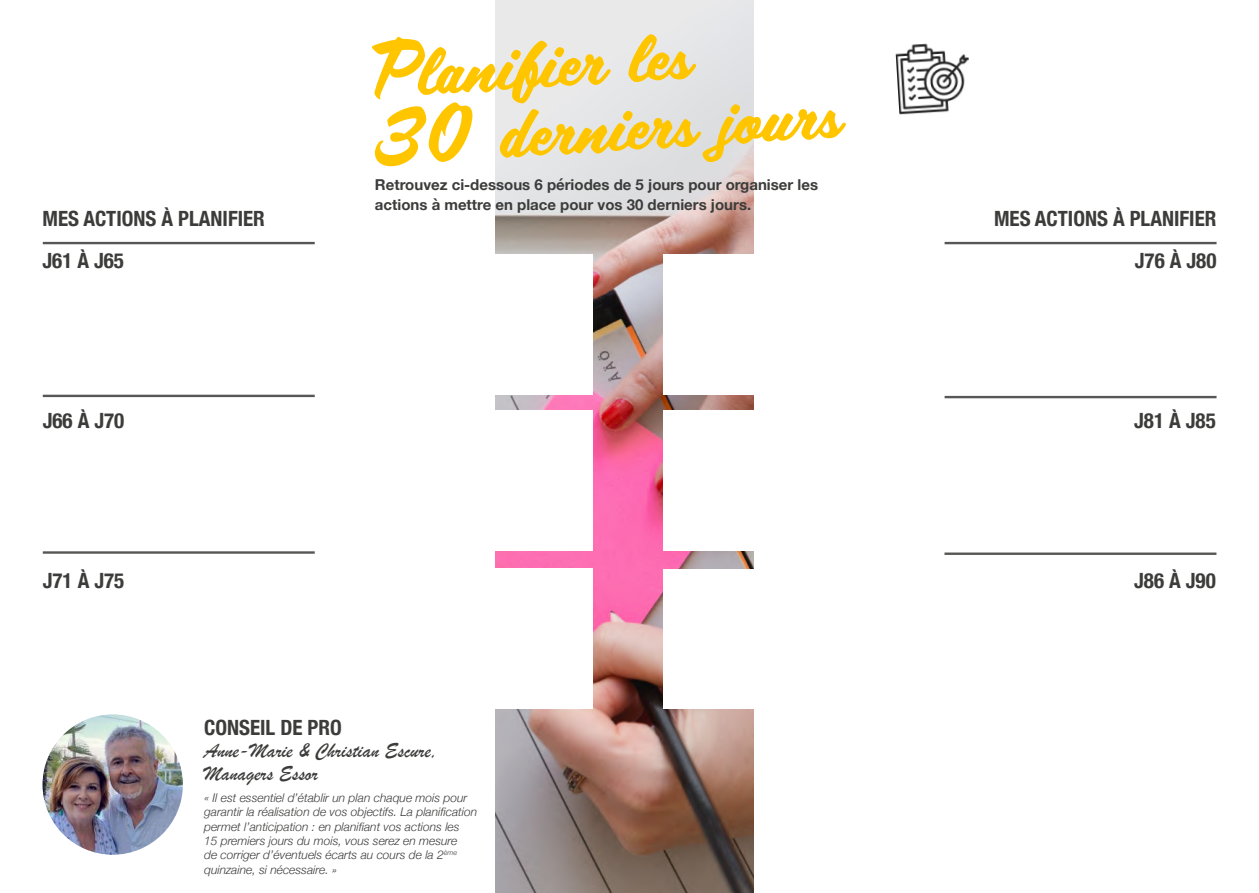
<style>
.page{position:relative;width:1259px;height:893px;background:#fff}
.page>*{position:absolute;margin:0;border:0;box-sizing:border-box;transform-origin:0 0}
.t1{font:69.9px/67.1px "Scriptorama Tradeshow JF";color:#ffc600}
.t2{font:700 condensed 21px "Helvetica Neue";color:#3c3c3b}
.t3{font:21px/22.5px "Brush Script";color:#3c3c3b}
.t4{font:700 15px/19.8px "Helvetica Neue";color:#3c3c3b}
.t5{font:italic 300 12px/14.4px "Helvetica Neue";color:#3c3c3b}
</style>
<div class="page">
<img style="left:495px;top:0;width:259px;height:893px">
<img style="left:43px;top:714px;width:140px;height:141px;border-radius:70px">
<div style="left:315px;top:254px;width:277px;height:141px;background:#fff"></div>
<div style="left:315px;top:410px;width:277px;height:141px;background:#fff"></div>
<div style="left:315px;top:568px;width:277px;height:141px;background:#fff"></div>
<hr style="left:43px;top:242px;width:272px;height:2px;background:#575756">
<hr style="left:43px;top:395px;width:272px;height:2px;background:#575756">
<hr style="left:43px;top:551px;width:272px;height:3px;background:#575756">
<hr style="left:944px;top:242px;width:272px;height:2px;background:#575756">
<div style="left:663px;top:254px;width:558px;height:141px;background:#fff"></div>
<div style="left:663px;top:410px;width:558px;height:141px;background:#fff"></div>
<div style="left:663px;top:569px;width:558px;height:140px;background:#fff"></div>
<hr style="left:944px;top:396px;width:272px;height:2px;background:#575756">
<hr style="left:944px;top:552px;width:272px;height:3px;background:#575756">
<img style="left:895px;top:43px;width:74px;height:72px">
<h2 class="t2" style="left:43px;top:201px;width:224px">MES ACTIONS À PLANIFIER</h2>
<h2 class="t2" style="left:43px;top:243px;width:83px">J61 À J65</h2>
<h1 class="t1" style="left:369px;top:35px;width:467px;rotate:-3deg">Planifier les<br>30 derniers jours</h1>
<p class="t4" style="left:375px;top:175px;width:444px">Retrouvez ci-dessous 6 périodes de 5 jours pour organiser les actions à mettre en place pour vos 30 derniers jours.</p>
<h2 class="t2" style="left:43px;top:403px;width:83px">J66 À J70</h2>
<h2 class="t2" style="left:43px;top:563px;width:83px">J71 À J75</h2>
<h2 class="t2" style="left:204px;top:710px;width:139px">CONSEIL DE PRO</h2>
<h2 class="t3" style="left:204px;top:740px;width:235px">Anne-Marie &amp; Christian Escure,<br>Managers Essor</h2>
<p class="t5" style="left:204px;top:790px;width:274px">« Il est essentiel d’établir un plan chaque mois pour garantir la réalisation de vos objectifs. La planification permet l’anticipation : en planifiant vos actions les<br>15 premiers jours du mois, vous serez en mesure<br>de corriger d’éventuels écarts au cours de la 2<sup>ème </sup>quinzaine, si nécessaire. »</p>
<h2 class="t2" style="left:994px;top:201px;width:224px">MES ACTIONS À PLANIFIER</h2>
<h2 class="t2" style="left:1135px;top:243px;width:83px">J76 À J80</h2>
<h2 class="t2" style="left:1134px;top:403px;width:83px">J81 À J85</h2>
<h2 class="t2" style="left:1134px;top:563px;width:83px">J86 À J90</h2>
</div>
